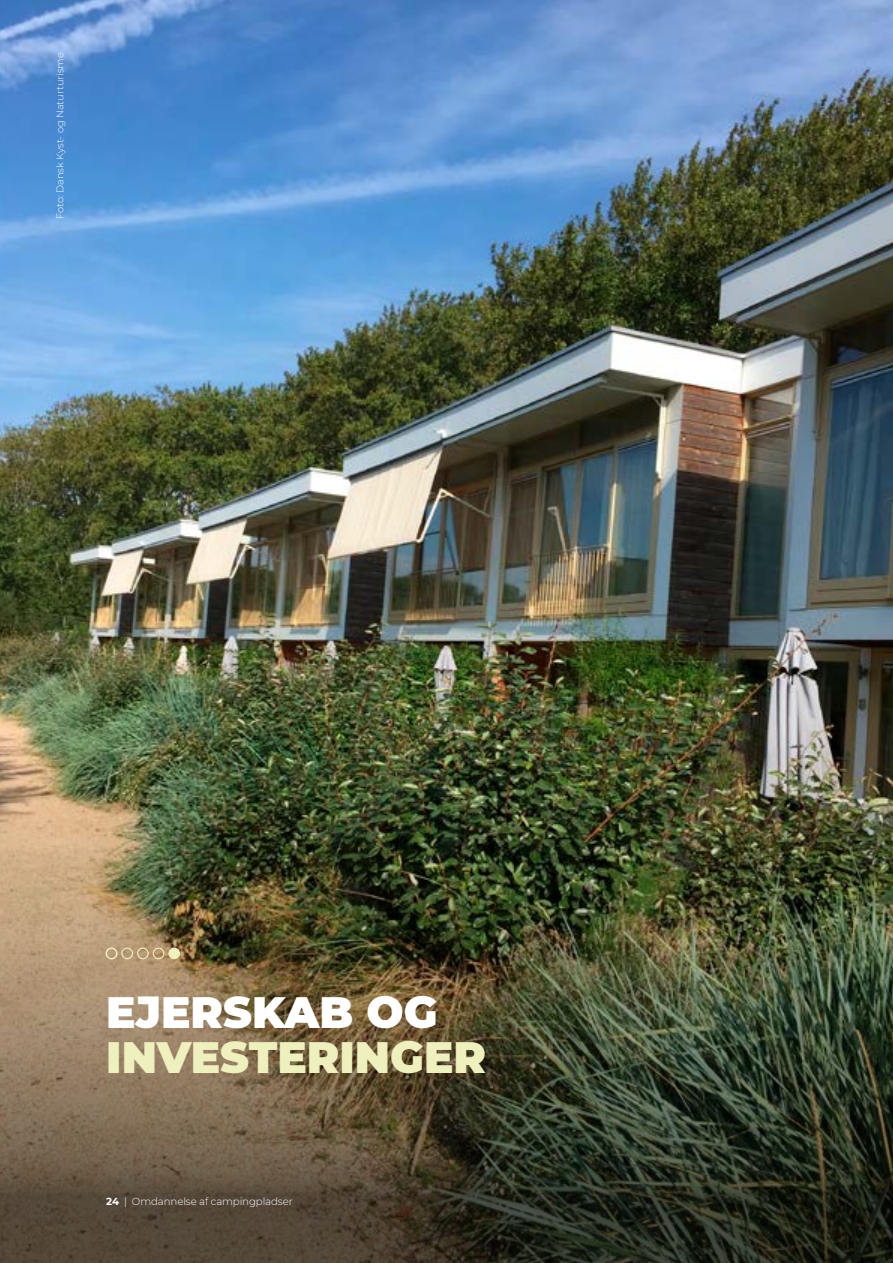
<style>
.page{position:relative;width:893px;height:1263px;background:#fff}
.page>*{position:absolute;margin:0;border:0;box-sizing:border-box;transform-origin:0 0}
.t1{font:900 43.95px "Montserrat";color:#eef0bd}
.t2{font:900 43.95px "Montserrat";color:#fff}
.t3{font:300 10.2px "Montserrat";letter-spacing:-.01em;color:#fff}
.t4{font:300 9.75px "Montserrat";color:#fff}
.s1{font-weight:700}
</style>
<div class="page">
<img style="left:0;top:0;width:893px;height:375px">
<img style="left:0;top:375px;width:893px;height:888px">
<div style="left:106px;top:947px;width:12px;height:12px;border:2px solid #eef0bd;border-radius:50%"></div>
<div style="left:137px;top:948px;width:12px;height:11px;border:1px solid #eef0bd;border-radius:50%"></div>
<div style="left:121px;top:948px;width:12px;height:11px;border:1px solid #eef0bd;border-radius:50%"></div>
<div style="left:153px;top:948px;width:11px;height:11px;border:1px solid #eef0bd;border-radius:50%"></div>
<div style="left:169px;top:948px;width:10px;height:11px;background:#eef0bd;border-radius:50%"></div>
<div style="left:168px;top:948px;width:12px;height:11px;border:1px solid #eef0bd;border-radius:50%"></div>
<p class="t4" style="left:53px;top:219px;width:168px;rotate:-90deg">Foto: Dansk Kyst- og Naturturisme</p>
<h1 class="t2" style="left:106px;top:980px;width:333px">EJERSKAB OG</h1>
<h1 class="t1" style="left:106px;top:1025px;width:381px">INVESTERINGER</h1>
<p class="t3" style="left:106px;top:1194px;width:188px"><span class="s1">24</span> | Omdannelse af campingpladser</p>
</div>
